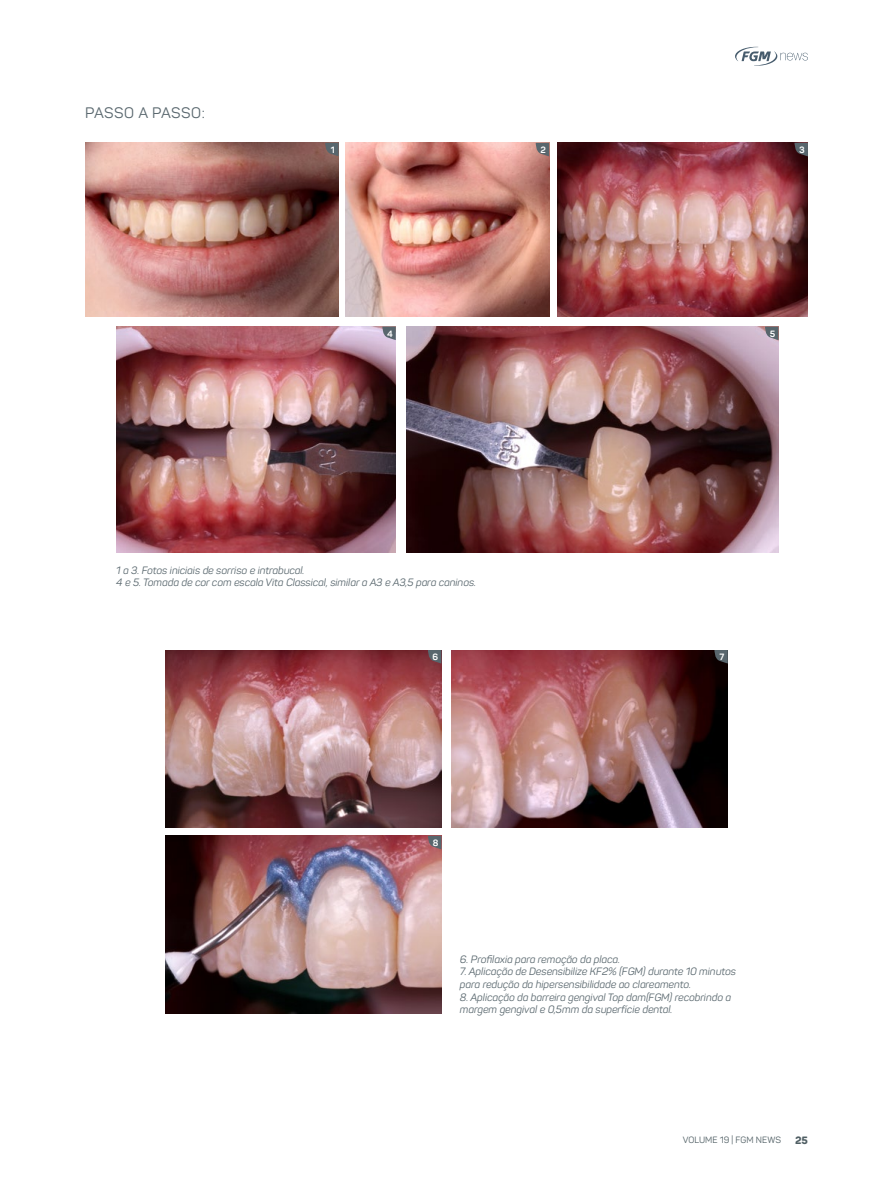
<style>
.page{position:relative;width:893px;height:1183px;background:#fff}
.page>*{position:absolute;margin:0;border:0;box-sizing:border-box;transform-origin:0 0}
.t1{font:15px "Panton";letter-spacing:.035em;color:#58666d}
.t2{font:italic 10.5px/12.6px "Panton";color:#58666d}
.t3{font:800 10.5px "Panton";color:#505f64}
.t4{font:9px "Panton";letter-spacing:.01em;color:#505f64}
.t5{font:700 9px "Panton";color:#fff}
</style>
<div class="page">
<svg style="left:735px;top:47px;width:73px;height:19px"></svg>
<img style="left:85px;top:143px;width:254px;height:173px">
<img style="left:345px;top:143px;width:204px;height:173px">
<img style="left:557px;top:143px;width:251px;height:173px">
<svg style="left:535px;top:143px;width:14px;height:13px"></svg>
<svg style="left:794px;top:143px;width:14px;height:13px"></svg>
<img style="left:116px;top:326px;width:280px;height:227px">
<img style="left:407px;top:326px;width:371px;height:227px">
<svg style="left:382px;top:326px;width:14px;height:14px"></svg>
<svg style="left:765px;top:326px;width:13px;height:14px"></svg>
<svg style="left:325px;top:143px;width:14px;height:13px"></svg>
<img style="left:165px;top:650px;width:276px;height:177px">
<img style="left:165px;top:835px;width:276px;height:177px">
<img style="left:452px;top:650px;width:276px;height:177px">
<svg style="left:428px;top:650px;width:13px;height:13px"></svg>
<svg style="left:714px;top:650px;width:14px;height:13px"></svg>
<svg style="left:428px;top:835px;width:13px;height:14px"></svg>
<h1 class="t1" style="left:85px;top:103px;width:121px">PASSO A PASSO:</h1>
<p class="t5" style="left:331px;top:144px;width:5px">1</p>
<p class="t5" style="left:541px;top:144px;width:7px">2</p>
<p class="t5" style="left:799px;top:144px;width:7px">3</p>
<p class="t5" style="left:387px;top:328px;width:7px">4</p>
<p class="t5" style="left:770px;top:328px;width:7px">5</p>
<p class="t2" style="left:116px;top:563px;width:361px">1 a 3. Fotos iniciais de sorriso e intrabucal.<br>4 e 5. Tomada de cor com escala Vita Classical, similar a A3 e A3,5 para caninos.</p>
<p class="t5" style="left:433px;top:651px;width:7px">6</p>
<p class="t5" style="left:719px;top:651px;width:6px">7</p>
<p class="t5" style="left:433px;top:837px;width:7px">8</p>
<p class="t2" style="left:460px;top:952px;width:162px">6. Profilaxia para remoção da placa.</p>
<p class="t2" style="left:460px;top:964px;width:278px">7. Aplicação de Desensibilize KF2% (FGM) durante 10 minutos para redução da hipersensibilidade ao clareamento.</p>
<p class="t2" style="left:460px;top:990px;width:273px">8. Aplicação da barreira gengival Top dam(FGM) recobrindo a margem gengival e 0,5mm da superfície dental.</p>
<p class="t4" style="left:683px;top:1133px;width:100px">VOLUME 19 | FGM NEWS</p>
<p class="t3" style="left:795px;top:1133px;width:14px">25</p>
</div>
